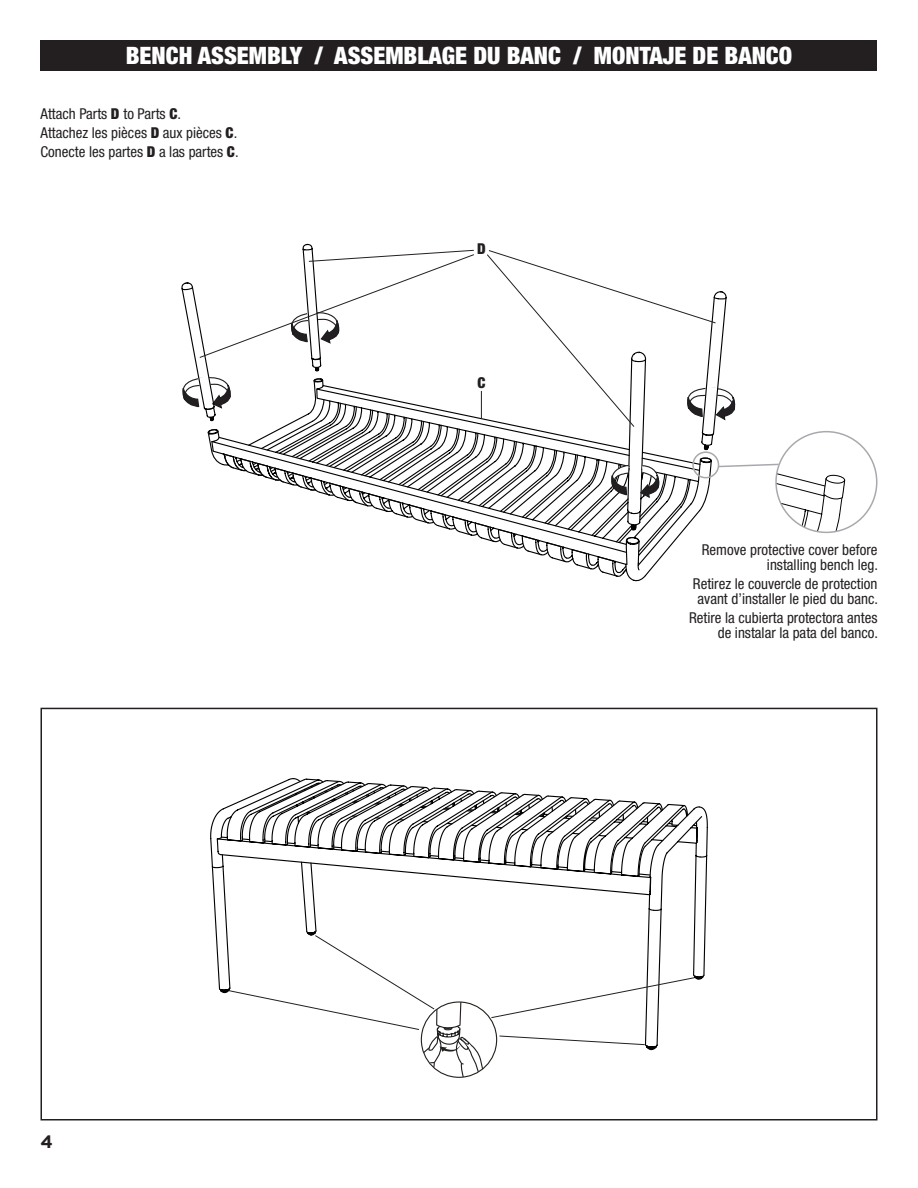
<style>
.page{position:relative;width:918px;height:1188px;background:#fff}
.page>*{position:absolute;margin:0;border:0;box-sizing:border-box;transform-origin:0 0}
.t1{font:900 condensed 24px "Helvetica Neue LT Pro";color:#fff}
.t2{font:700 18px "Gotham";color:#231f20}
.t3{font:condensed 15px/15px "Helvetica Neue LT Pro";color:#231f20;text-align:right}
.t4{font:900 condensed 15px "Helvetica Neue LT Pro";color:#231f20}
.s1{font-weight:900}
</style>
<div class="page">
<svg style="left:524px;top:549px;width:145px;height:28px"></svg>
<svg style="left:181px;top:243px;width:501px;height:306px"></svg>
<div style="left:40px;top:708px;width:838px;height:412px;border:2px solid #231f20"></div>
<div style="left:40px;top:40px;width:838px;height:31px;background:#231f20"></div>
<svg style="left:216px;top:778px;width:87px;height:216px"></svg>
<svg style="left:303px;top:778px;width:405px;height:202px"></svg>
<svg style="left:228px;top:935px;width:467px;height:142px"></svg>
<svg style="left:182px;top:250px;width:664px;height:283px"></svg>
<h1 class="t1" style="left:126px;top:41px;width:668px">BENCH ASSEMBLY / ASSEMBLAGE DU BANC / MONTAJE DE BANCO</h1>
<p class="t3" style="left:40px;top:104px;width:200px;line-height:19px;text-align:left">Attach Parts <span class="s1">D</span> to Parts <span class="s1">C</span>.<br>Attachez les pièces <span class="s1">D</span> aux pièces <span class="s1">C</span>.<br>Conecte les partes <span class="s1">D</span> a las partes <span class="s1">C</span>.</p>
<p class="t2" style="left:40px;top:1131px;width:14px">4</p>
<p class="t4" style="left:477px;top:239px;width:10px">D</p>
<p class="t4" style="left:477px;top:374px;width:10px">C</p>
<p class="t3" style="left:702px;top:542px;width:178px">Remove protective cover before installing bench leg.</p>
<p class="t3" style="left:693px;top:576px;width:187px;text-align:center">Retirez le couvercle de protection avant d’installer le pied du banc.</p>
<p class="t3" style="left:689px;top:610px;width:191px">Retire la cubierta protectora antes de instalar la pata del banco.</p>
</div>
